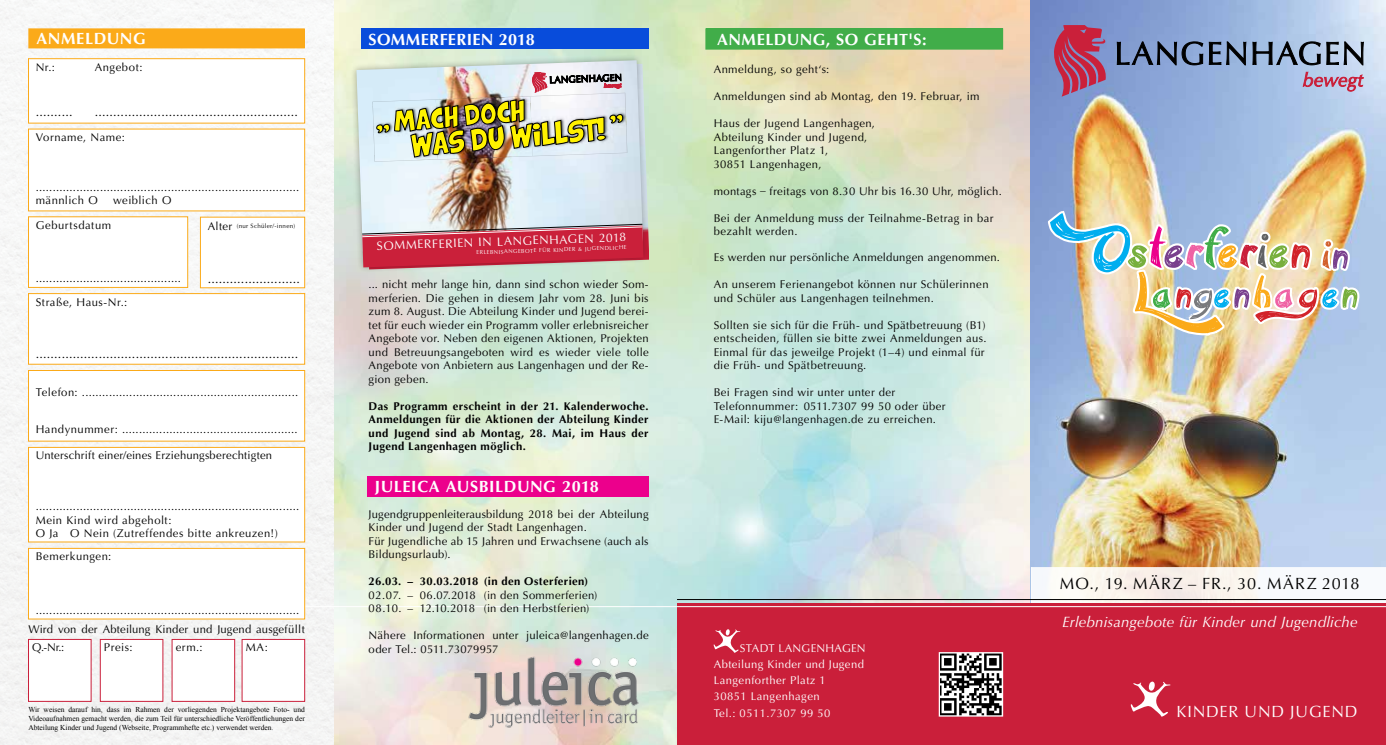
<style>
.page{position:relative;width:1386px;height:745px;background:#fff}
.page>*{position:absolute;margin:0;border:0;box-sizing:border-box;transform-origin:0 0}
.t1{font:700 16.25px "Optima LT Std";letter-spacing:.03em;color:#fff}
.t2{font:16.25px "Optima LT Std";letter-spacing:.07em;color:#000}
.t3{font:16.25px "Optima LT Std";letter-spacing:.05em;color:#fff}
.t4{font:italic 15px "Optima LT Std";letter-spacing:.01em;color:#fff}
.t5{font:12.5px "Optima LT Std";color:#000}
.t6{font:12.25px "Optima LT Std";color:#fff}
.t7{font:11.25px/13.5px "Optima LT Std";letter-spacing:.03em;color:#000}
.t8{font:700 11.25px/13.5px "Optima LT Std";letter-spacing:.035em;color:#000;text-align:justify}
.t9{font:11.25px/13.5px "Optima LT Std";letter-spacing:.05em;color:#000}
.t10{font:11.25px/16.2px "Optima LT Std";letter-spacing:.04em;color:#fff}
.t11{font:7.5px/9px "Times New Roman";color:#000;text-align:justify}
.t12{font:6.25px "Optima LT Std";letter-spacing:.045em;color:#000}
.t13{font:5.62px "Optima LT Std";color:#fff}
.s1{font-size:11.25px}
</style>
<div class="page">
<img style="left:333px;top:0;width:697px;height:744px">
<img style="left:1030px;top:0;width:355px;height:566px">
<img style="left:0;top:0;width:333px;height:744px">
<svg style="left:1030px;top:566px;width:355px;height:36px"></svg>
<div style="left:707px;top:30px;width:294px;height:18px;background:#41ad49"></div>
<div style="left:705px;top:28px;width:298px;height:22px;border:1px solid #41ad49"></div>
<div style="left:677px;top:602px;width:708px;height:142px;background:#ca1f3a"></div>
<hr style="left:271px;top:606px;width:1114px;height:1px;background:#fff">
<div style="left:361px;top:28px;width:287px;height:20px;background:#084cdb"></div>
<svg style="left:713px;top:629px;width:27px;height:23px"></svg>
<svg style="left:1130px;top:681px;width:40px;height:35px"></svg>
<svg style="left:938px;top:652px;width:65px;height:64px;background:#827f80"></svg>
<svg style="left:1117px;top:42px;width:86px;height:23px;background:#5b6d8f"></svg>
<svg style="left:1209px;top:42px;width:37px;height:23px"></svg>
<svg style="left:1252px;top:42px;width:68px;height:23px;background:#6f8097"></svg>
<svg style="left:1326px;top:42px;width:37px;height:23px"></svg>
<svg style="left:1302px;top:72px;width:61px;height:19px"></svg>
<svg style="left:1053px;top:25px;width:54px;height:72px;background:#a85279"></svg>
<img style="left:1045px;top:209px;width:316px;height:128px">
<hr style="left:677px;top:599px;width:708px;height:1px;background:#000">
<div style="left:29px;top:59px;width:276px;height:64px;background:#fff"></div>
<div style="left:28px;top:58px;width:277px;height:65px;border:1px solid #fbaa19"></div>
<div style="left:29px;top:293px;width:276px;height:71px;background:#fff"></div>
<div style="left:28px;top:293px;width:277px;height:71px;border:1px solid #fbaa19"></div>
<div style="left:29px;top:548px;width:276px;height:70px;background:#fff"></div>
<div style="left:28px;top:548px;width:277px;height:70px;border:1px solid #fbaa19"></div>
<div style="left:29px;top:447px;width:276px;height:94px;background:#fff"></div>
<div style="left:28px;top:447px;width:277px;height:94px;border:1px solid #fbaa19"></div>
<div style="left:29px;top:370px;width:276px;height:71px;background:#fff"></div>
<div style="left:28px;top:370px;width:277px;height:71px;border:1px solid #fbaa19"></div>
<div style="left:29px;top:129px;width:276px;height:82px;background:#fff"></div>
<div style="left:29px;top:217px;width:159px;height:70px;background:#fff"></div>
<div style="left:28px;top:216px;width:160px;height:71px;border:1px solid #fbaa19"></div>
<div style="left:200px;top:217px;width:105px;height:70px;background:#fff"></div>
<div style="left:200px;top:217px;width:105px;height:71px;border:1px solid #fbaa19"></div>
<div style="left:29px;top:639px;width:62px;height:62px;background:#fff"></div>
<div style="left:28px;top:639px;width:63px;height:62px;border:1px solid #ca1f3a"></div>
<div style="left:100px;top:639px;width:63px;height:62px;background:#fff"></div>
<div style="left:100px;top:639px;width:63px;height:62px;border:1px solid #ca1f3a"></div>
<div style="left:172px;top:639px;width:63px;height:62px;background:#fff"></div>
<div style="left:172px;top:639px;width:63px;height:62px;border:1px solid #ca1f3a"></div>
<div style="left:242px;top:639px;width:63px;height:62px;background:#fff"></div>
<div style="left:242px;top:639px;width:63px;height:62px;border:1px solid #ca1f3a"></div>
<div style="left:29px;top:29px;width:275px;height:19px;background:#fbaa19"></div>
<div style="left:28px;top:28px;width:277px;height:20px;border:1px solid #fbaa19"></div>
<svg style="left:350px;top:54px;width:300px;height:220px;background:#d1ddcc"></svg>
<img style="left:356px;top:60px;width:287px;height:191px">
<svg style="left:358px;top:224px;width:285px;height:43px;background:#c74a5c"></svg>
<img style="left:372px;top:93px;width:158px;height:24px">
<img style="left:373px;top:161px;width:17px;height:1px">
<img style="left:438px;top:157px;width:173px;height:4px">
<img style="left:530px;top:93px;width:97px;height:63px">
<img style="left:436px;top:96px;width:96px;height:63px">
<img style="left:373px;top:100px;width:65px;height:61px">
<img style="left:376px;top:99px;width:247px;height:58px">
<svg style="left:531px;top:72px;width:90px;height:21px"></svg>
<div style="left:367px;top:476px;width:281px;height:20px;background:#ec008c"></div>
<img style="left:464px;top:651px;width:179px;height:80px">
<h1 class="t1" style="left:36px;top:29px;width:111px">Anmeldung</h1>
<p class="t7" style="left:36px;top:60px;width:21px">Nr.:</p>
<p class="t7" style="left:95px;top:60px;width:49px">Angebot:</p>
<p class="t5" style="left:36px;top:104px;width:38px">..........</p>
<p class="t5" style="left:95px;top:104px;width:205px">.......................................................</p>
<p class="t7" style="left:36px;top:130px;width:91px">Vorname, Name:</p>
<p class="t7" style="left:36px;top:180px;width:265px">.............................................................................. männlich O</p>
<p class="t7" style="left:113px;top:193px;width:59px">weiblich O</p>
<p class="t9" style="left:36px;top:218px;width:77px">Geburtsdatum</p>
<p class="t7" style="left:36px;top:271px;width:147px">...........................................</p>
<p class="t7" style="left:36px;top:295px;width:93px">Straße, Haus-Nr.:</p>
<p class="t12" style="left:208px;top:222px;width:89px"><span class="s1">Alter</span> (nur Schüler/-innen)</p>
<p class="t5" style="left:208px;top:271px;width:94px">.........................</p>
<p class="t5" style="left:36px;top:346px;width:264px">.......................................................................</p>
<p class="t7" style="left:36px;top:385px;width:264px">Telefon: ................................................................</p>
<p class="t7" style="left:36px;top:422px;width:263px">Handynummer: ....................................................</p>
<p class="t7" style="left:36px;top:448px;width:238px">Unterschrift einer/eines Erziehungsberechtigten</p>
<p class="t9" style="left:36px;top:499px;width:265px">..............................................................................<br>Mein Kind wird abgeholt:<br>O Ja O Nein (Zutreffendes bitte ankreuzen!)</p>
<p class="t9" style="left:36px;top:549px;width:77px">Bemerkungen:</p>
<p class="t7" style="left:36px;top:603px;width:265px">..............................................................................</p>
<p class="t7" style="left:28px;top:622px;width:278px">Wird von der Abteilung Kinder und Jugend ausgefüllt</p>
<p class="t7" style="left:32px;top:640px;width:34px">Q.-Nr.:</p>
<p class="t7" style="left:104px;top:640px;width:30px">Preis:</p>
<p class="t7" style="left:176px;top:640px;width:28px">erm.:</p>
<p class="t7" style="left:246px;top:640px;width:24px">MA:</p>
<p class="t11" style="left:28px;top:704px;width:278px">Wir weisen darauf hin, dass im Rahmen der vorliegenden Projektangebote Foto- und Videoaufnahmen gemacht werden, die zum Teil für unterschiedliche Veröffentlichungen der Abteilung Kinder und Jugend (Webseite, Programmhefte etc.) verwendet werden.</p>
<h1 class="t1" style="left:369px;top:30px;width:13px">SOMME</h1>
<h1 class="t1" style="left:429px;top:30px;width:107px">RFERIEN 2018</h1>
<p class="t6" style="left:376px;top:238px;width:251px;rotate:-2deg">SOMMERFERIEN IN LANGENHAGEN 2018</p>
<p class="t13" style="left:476px;top:249px;width:152px;rotate:-2deg">ERLEBNISANGEBOTE FÜR KINDER &amp; JUGENDLICHE</p>
<p class="t7" style="left:369px;top:277px;width:281px;text-align:justify">... nicht mehr lange hin, dann sind schon wieder Som&shy;merferien. Die gehen in diesem Jahr vom 28. Juni bis zum 8. August. Die Abteilung Kinder und Jugend berei&shy;tet für euch wieder ein Programm voller erlebnisreicher Angebote vor. Neben den eigenen Aktionen, Projekten und Betreuungsangeboten wird es wieder viele tolle Angebote von Anbietern aus Langenhagen und der Re&shy;gion geben.</p>
<p class="t8" style="left:368px;top:399px;width:281px">Das Programm erscheint in der 21. Kalenderwoche.<br>Anmeldungen für die Aktionen der Abteilung Kinder und Jugend sind ab Montag, 28. Mai, im Haus der Jugend Langenhagen möglich.</p>
<h1 class="t1" style="left:375px;top:477px;width:225px">JuLeiCa Ausbi ldung 2018</h1>
<p class="t7" style="left:368px;top:507px;width:281px">Jugendgruppenleiterausbildung 2018 bei der Abteilung Kinder und Jugend der Stadt Langenhagen.<br>Für Jugendliche ab 15 Jahren und Erwachsene (auch als Bildungsurlaub).</p>
<p class="t8" style="left:368px;top:574px;width:221px">26.03. – 30.03.2018 (in den Osterferien)</p>
<p class="t7" style="left:368px;top:588px;width:230px">02.07. – 06.07.2018 (in den Sommerferien)<br>08.10. – 12.10.2018 (in den Herbstferien)</p>
<p class="t7" style="left:368px;top:628px;width:281px">Nähere Informationen unter juleica@langenhagen.de oder Tel.: 0511.73079957</p>
<h1 class="t1" style="left:717px;top:30px;width:211px">Anmeldung, so geht's:</h1>
<p class="t7" style="left:713px;top:63px;width:117px">Anmeldung, so geht‘s:</p>
<p class="t7" style="left:713px;top:90px;width:267px">Anmeldungen sind ab Montag, den 19. Februar, im</p>
<p class="t7" style="left:713px;top:117px;width:163px">Haus der Jugend Langenhagen,<br>Abteilung Kinder und Jugend,<br>Langenforther Platz 1,<br>30851 Langenhagen,</p>
<p class="t7" style="left:713px;top:184px;width:290px">montags – freitags von 8.30 Uhr bis 16.30 Uhr, möglich.</p>
<p class="t7" style="left:713px;top:211px;width:281px">Bei der Anmeldung muss der Teilnahme-Betrag in bar bezahlt werden.</p>
<p class="t7" style="left:713px;top:251px;width:288px">Es werden nur persönliche Anmeldungen angenommen.</p>
<p class="t7" style="left:713px;top:278px;width:276px">An unserem Ferienangebot können nur Schülerinnen und Schüler aus Langenhagen teilnehmen.</p>
<p class="t7" style="left:713px;top:318px;width:274px">Sollten sie sich für die Früh- und Spätbetreuung (B1) entscheiden, füllen sie bitte zwei Anmeldungen aus.<br>Einmal für das jeweilge Projekt (1–4) und einmal für die Früh- und Spätbetreuung.</p>
<p class="t7" style="left:713px;top:386px;width:233px">Bei Fragen sind wir unter unter der<br>Telefonnummer: 0511.7307 99 50 oder über<br>E-Mail: kiju@langenhagen.de zu erreichen.</p>
<p class="t10" style="left:713px;top:639px;width:153px;text-indent:26px">STADT LANGENHAGEN<br>Abteilung Kinder und Jugend<br>Langenforther Platz 1<br>30851 Langenhagen<br>Tel.: 0511.7307 99 50</p>
<h1 class="t2" style="left:1059px;top:573px;width:301px">Mo., 19. März – Fr., 30. März 2018</h1>
<h2 class="t4" style="left:1062px;top:613px;width:297px">Erlebnisangebote für Kinder und Jugendliche</h2>
<h1 class="t3" style="left:1176px;top:701px;width:182px">KINDER UND JUGEND</h1>
</div>
